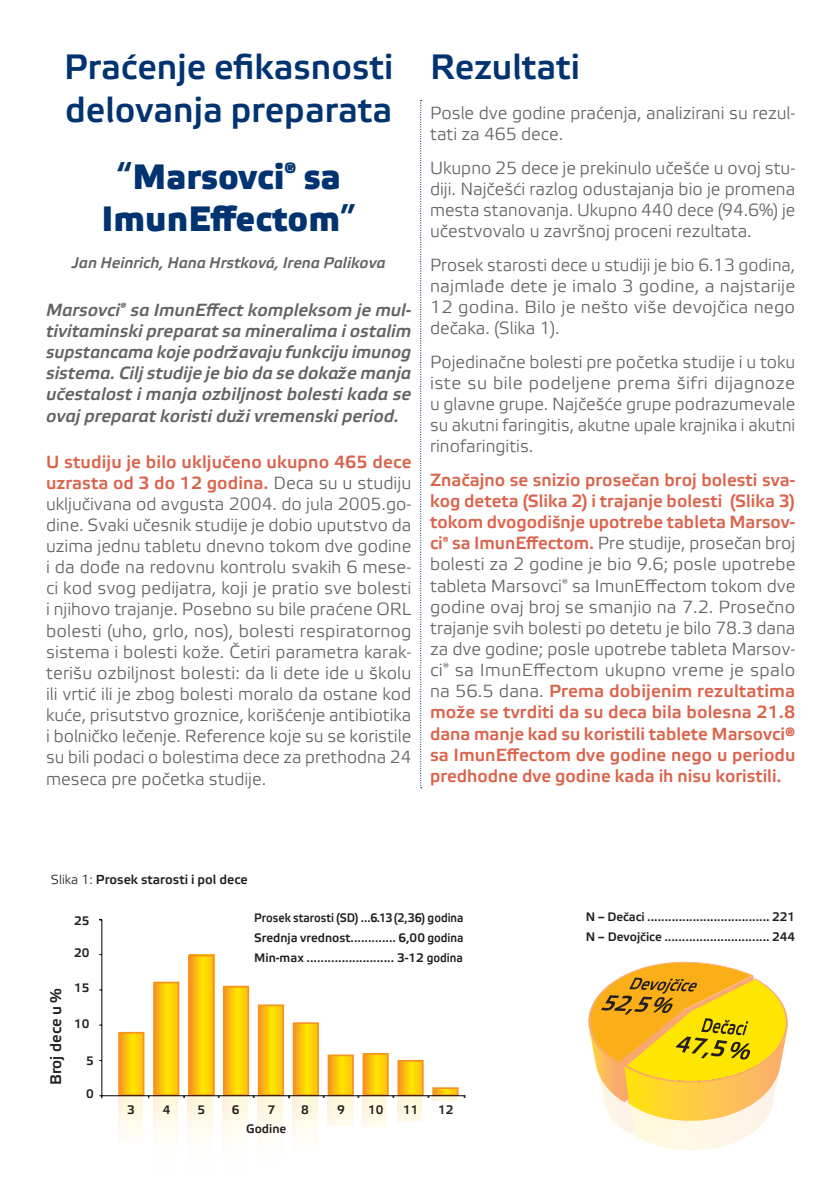
<style>
.page{position:relative;width:840px;height:1191px;background:#fff}
.page>*{position:absolute;margin:0;border:0;box-sizing:border-box;transform-origin:0 0}
.t1{font:700 35.2px/42.2px "Elektra Light Pro";color:#013371}
.t2{font:700 35.2px/42.2px "Elektra Medium Pro";color:#013371;text-align:center}
.t3{font:17.6px/21.2px "Elektra Light Pro";color:#636366;text-align:justify}
.t4{font:700 17.6px/21.2px "Elektra Light Pro";color:#db634b;text-align:justify}
.t5{font:italic 700 17.6px/21.2px "Elektra Light Pro";color:#636366;text-align:justify}
.t6{font:italic 700 15.4px "Elektra Light Pro";color:#636366}
.t7{font:700 15.4px "Elektra Light Pro";color:#231f20}
.t8{font:700 13px "Elektra Light Pro";color:#231f20}
.t9{font:700 12.2px/19.8px "Elektra Light Pro";color:#231f20}
.t10{font:700 12.2px/19.8px "Elektra Light Pro";color:#231f20;text-align:justify;scale:.92 1}
.s1{font-family:"Elektra Light Pro"}
.s2{font-weight:700;color:#db634b}
.s3{font-weight:400;color:#636366}
.s4{font-weight:400}
</style>
<div class="page">
<div style="left:118px;top:1095px;width:24px;height:48px;background:linear-gradient(to bottom,#fef6d8,#fefdf9)"></div>
<div style="left:153px;top:1095px;width:24px;height:86px;background:linear-gradient(to bottom,#fef8de,#feffff)"></div>
<div style="left:188px;top:1095px;width:24px;height:96px;background:linear-gradient(to bottom,#fef8e0,#fff)"></div>
<div style="left:223px;top:1095px;width:24px;height:83px;background:linear-gradient(to bottom,#fef7dd,#feffff)"></div>
<div style="left:257px;top:1095px;width:25px;height:69px;background:linear-gradient(to bottom,#fef7db,#feffff)"></div>
<div style="left:292px;top:1095px;width:25px;height:55px;background:linear-gradient(to bottom,#fef6d9,#fefefe)"></div>
<div style="left:327px;top:1095px;width:25px;height:30px;background:#fef9e1"></div>
<div style="left:362px;top:1095px;width:24px;height:31px;background:#fef9e2"></div>
<div style="left:397px;top:1095px;width:24px;height:26px;background:#fef8df"></div>
<svg style="left:432px;top:1096px;width:24px;height:4px"></svg>
<svg style="left:121px;top:1035px;width:20px;height:58px"></svg>
<svg style="left:156px;top:984px;width:20px;height:109px;background:#fdcb09"></svg>
<svg style="left:191px;top:957px;width:20px;height:136px;background:#fdc90a"></svg>
<svg style="left:226px;top:988px;width:20px;height:105px;background:#fdcb09"></svg>
<svg style="left:261px;top:1007px;width:20px;height:86px;background:#fdcc09"></svg>
<svg style="left:295px;top:1025px;width:21px;height:68px"></svg>
<svg style="left:330px;top:1057px;width:20px;height:36px"></svg>
<svg style="left:365px;top:1056px;width:20px;height:37px"></svg>
<svg style="left:400px;top:1063px;width:20px;height:30px"></svg>
<svg style="left:435px;top:1090px;width:20px;height:3px"></svg>
<div style="left:118px;top:1032px;width:26px;height:64px;border:2px solid #f7931d"></div>
<div style="left:153px;top:981px;width:26px;height:115px;border:2px solid #f7931d"></div>
<div style="left:188px;top:954px;width:26px;height:142px;border:2px solid #f7931d"></div>
<div style="left:223px;top:985px;width:26px;height:111px;border:2px solid #f7931d"></div>
<div style="left:258px;top:1004px;width:26px;height:92px;border:2px solid #f7931d"></div>
<div style="left:292px;top:1022px;width:27px;height:74px;border:2px solid #f7931d"></div>
<div style="left:327px;top:1054px;width:26px;height:42px;border:2px solid #f7931d"></div>
<div style="left:362px;top:1053px;width:26px;height:43px;border:2px solid #f7931d"></div>
<div style="left:397px;top:1060px;width:26px;height:36px;border:2px solid #f7931d"></div>
<div style="left:432px;top:1087px;width:26px;height:9px;border:2px solid #f7931d"></div>
<hr style="left:101px;top:919px;width:1px;height:179px;background:#000">
<hr style="left:99px;top:1095px;width:366px;height:1px;background:#000">
<svg style="left:420px;top:100px;width:1px;height:688px"></svg>
<svg style="left:588px;top:961px;width:200px;height:189px"></svg>
<h1 class="t1" style="left:64px;top:47px;width:330px">Praćenje efikasnosti delovanja preparata</h1>
<h1 class="t2" style="left:101px;top:157px;width:256px"><span class="s1">“</span>Marsovci<sup>®</sup> sa<br>ImunEffectom<span class="s1">”</span></h1>
<p class="t6" style="left:72px;top:254px;width:315px">Jan Heinrich, Hana Hrstková, Irena Palikova</p>
<p class="t5" style="left:46px;top:300px;width:366px">Marsovci<sup>®</sup> sa ImunEffect kompleksom je mul&shy;tivitaminski preparat sa mineralima i ostalim supstancama koje podržavaju funkciju imunog sistema. Cilj studije je bio da se dokaže manja učestalost i manja ozbiljnost bolesti kada se ovaj preparat koristi duži vremenski period.</p>
<p class="t3" style="left:46px;top:451px;width:367px"><span class="s2">U studiju je bilo uključeno ukupno 465 dece uzrasta od 3 do 12 godina.</span> Deca su u studiju uključivana od avgusta 2004. do jula 2005.go&shy;dine. Svaki učesnik studije je dobio uputstvo da uzima jednu tabletu dnevno tokom dve godine i da dođe na redovnu kontrolu svakih 6 mese&shy;ci kod svog pedijatra, koji je pratio sve bolesti i njihovo trajanje. Posebno su bile praćene ORL bolesti (uho, grlo, nos), bolesti respiratornog sistema i bolesti kože. Četiri parametra karak&shy;terišu ozbiljnost bolesti: da li dete ide u školu ili vrtić ili je zbog bolesti moralo da ostane kod kuće, prisutstvo groznice, korišćenje antibiotika i bolničko lečenje. Reference koje su se koristile su bili podaci o bolestima dece za prethodna 24 meseca pre početka studije.</p>
<h1 class="t1" style="left:430px;top:47px;width:151px">Rezultati</h1>
<p class="t3" style="left:430px;top:103px;width:366px">Posle dve godine praćenja, analizirani su rezul&shy;tati za 465 dece.</p>
<p class="t3" style="left:430px;top:158px;width:366px">Ukupno 25 dece je prekinulo učešće u ovoj stu&shy;diji. Najčešći razlog odustajanja bio je promena mesta stanovanja. Ukupno 440 dece (94.6%) je učestvovalo u završnoj proceni rezultata.</p>
<p class="t3" style="left:430px;top:255px;width:366px">Prosek starosti dece u studiji je bio 6.13 godina, najmlađe dete je imalo 3 godine, a najstarije 12 godina. Bilo je nešto više devojčica nego dečaka. (Slika 1).</p>
<p class="t3" style="left:430px;top:352px;width:366px">Pojedinačne bolesti pre početka studije i u toku iste su bile podeljene prema šifri dijagnoze u glavne grupe. Najčešće grupe podrazumevale su akutni faringitis, akutne upale krajnika i akutni rinofaringitis.</p>
<p class="t4" style="left:430px;top:470px;width:366px">Značajno se snizio prosečan broj bolesti sva&shy;kog deteta (Slika 2) i trajanje bolesti (Slika 3) tokom dvogodišnje upotrebe tableta Marsov&shy;ci<sup>®</sup> sa ImunEffectom. <span class="s3">Pre studije, prosečan broj bolesti za 2 godine je bio 9.6; posle upotrebe tableta Marsovci</span><sup>®</sup> <span class="s3">sa ImunEffectom tokom dve godine ovaj broj se smanjio na 7.2. Prosečno trajanje svih bolesti po detetu je bilo 78.3 dana za dve godine; posle upotrebe tableta Marsov&shy;ci</span><sup>®</sup> <span class="s3">sa ImunEffectom ukupno vreme je spalo na 56.5 dana.</span> Prema dobijenim rezultatima može se tvrditi da su deca bila bolesna 21.8 dana manje kad su koristili tablete Marsovci® sa ImunEffectom dve godine nego u periodu predhodne dve godine kada ih nisu koristili.</p>
<p class="t8" style="left:51px;top:872px;width:198px"><span class="s4">Slika 1:</span> Prosek starosti i pol dece</p>
<p class="t7" style="left:48px;top:1085px;width:99px;rotate:-90deg">Broj dece u %</p>
<p class="t9" style="left:74px;top:911px;width:17px">25</p>
<p class="t9" style="left:74px;top:943px;width:17px">20</p>
<p class="t9" style="left:74px;top:978px;width:17px">15</p>
<p class="t9" style="left:74px;top:1014px;width:17px">10</p>
<p class="t9" style="left:86px;top:1051px;width:9px">5</p>
<p class="t9" style="left:86px;top:1084px;width:9px">0</p>
<p class="t10" style="left:254px;top:908px;width:229px">Prosek starosti (SD) ...6.13 (2,36) godina Srednja vrednost............. 6,00 godina Min-max ......................... 3-12 godina</p>
<p class="t9" style="left:127px;top:1100px;width:9px">3</p>
<p class="t9" style="left:163px;top:1100px;width:9px">4</p>
<p class="t9" style="left:197px;top:1100px;width:9px">5</p>
<p class="t9" style="left:232px;top:1100px;width:9px">6</p>
<p class="t9" style="left:267px;top:1100px;width:9px">7</p>
<p class="t9" style="left:301px;top:1100px;width:9px">8</p>
<p class="t9" style="left:337px;top:1100px;width:9px">9</p>
<p class="t9" style="left:368px;top:1100px;width:17px">10</p>
<p class="t9" style="left:403px;top:1100px;width:17px">11</p>
<p class="t9" style="left:438px;top:1100px;width:17px">12</p>
<p class="t9" style="left:246px;top:1119px;width:42px">Godine</p>
<p class="t9" style="left:585px;top:907px;width:211px">N – Dečaci ................................... 221<br>N – Devojčice .............................. 244</p>
</div>
